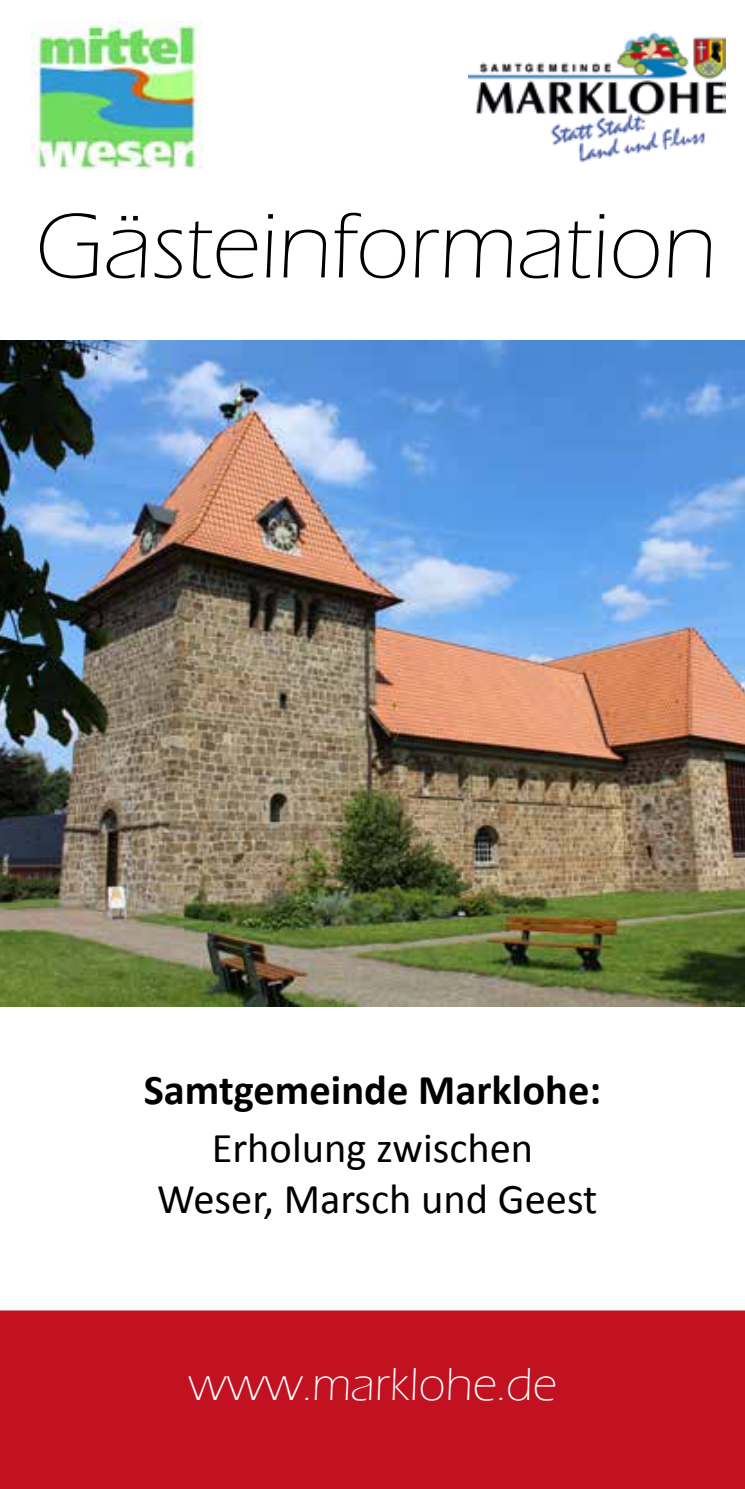
<style>
.page{position:relative;width:745px;height:1489px;background:#fff}
.page>*{position:absolute;margin:0;border:0;box-sizing:border-box;transform-origin:0 0}
.t1{font:300 95px "Eras ITC";color:#000}
.t2{font:300 47.5px "Eras ITC";color:#fff}
.t3{font:42.5px/51px "Calibri";color:#000;text-align:center}
.t4{font:700 42.5px "Calibri";color:#000}
</style>
<div class="page">
<img style="left:468px;top:31px;width:257px;height:130px">
<div style="left:0;top:1310px;width:744px;height:178px;background:#c21221"></div>
<img style="left:0;top:340px;width:744px;height:666px">
<img style="left:32px;top:21px;width:170px;height:147px">
<h1 class="t1" style="left:35px;top:193px;width:683px">Gästeinformation</h1>
<p class="t4" style="left:144px;top:1062px;width:458px">Samtgemeinde Marklohe:</p>
<p class="t3" style="left:157px;top:1122px;width:441px">Erholung zwischen<br>Weser, Marsch und Geest</p>
<p class="t2" style="left:188px;top:1357px;width:370px">www.marklohe.de</p>
</div>
